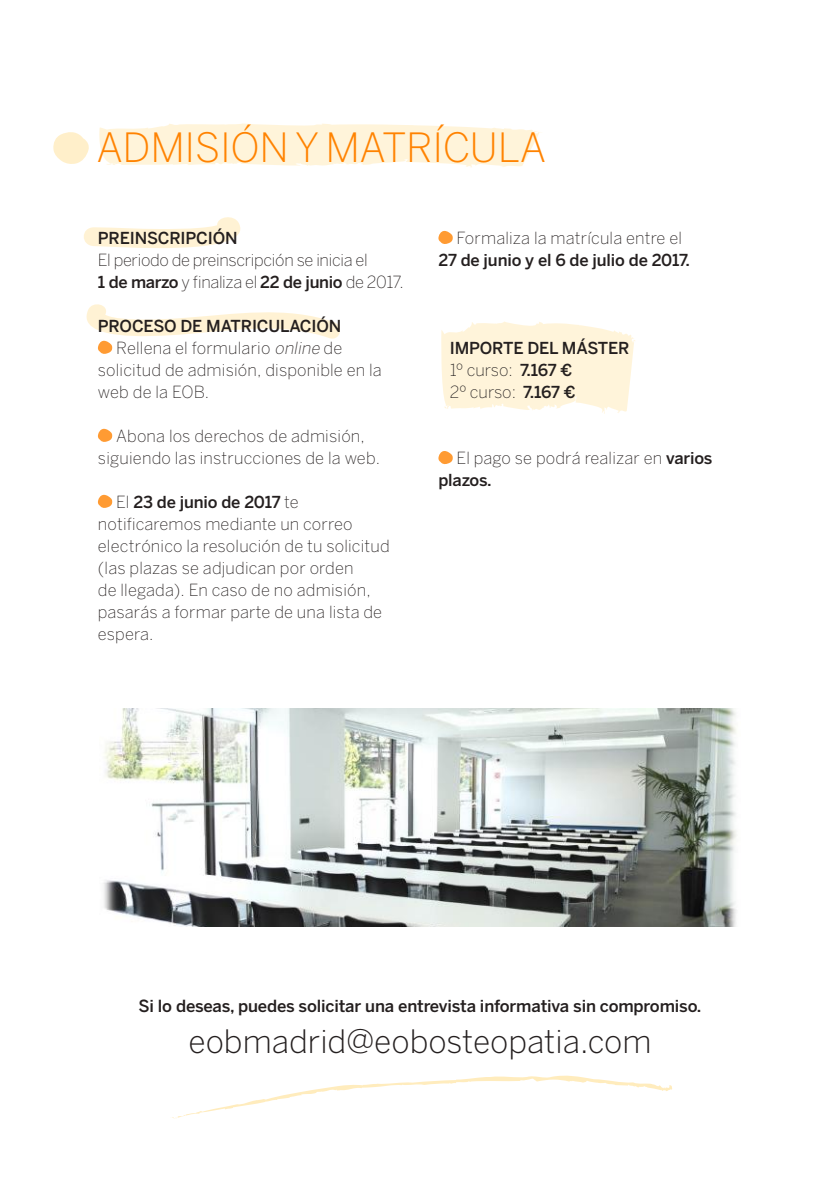
<style>
.page{position:relative;width:840px;height:1191px;background:#fff}
.page>*{position:absolute;margin:0;border:0;box-sizing:border-box;transform-origin:0 0}
.t1{font:300 40px "Benton Sans";letter-spacing:-.01em;color:#ff8301}
.t2{font:300 32px "Benton Sans";color:#241f1f}
.t3{font:200 16.6px/22px "Benton Sans";letter-spacing:.01em;color:#241f1f}
.t4{font:200 16.6px/22px "Benton Sans";letter-spacing:-.02em;color:#241f1f}
.t5{font:500 16.6px "Benton Sans";letter-spacing:-.01em;color:#241f1f}
.t6{font:500 16.4px "Benton Sans";letter-spacing:-.01em;color:#241f1f}
.s1{font-weight:500;font-size:16.4px}
.s2{font-style:italic}
.s3{font-weight:200;font-size:16.6px}
</style>
<div class="page">
<svg style="left:84px;top:217px;width:157px;height:31px"></svg>
<svg style="left:441px;top:321px;width:194px;height:93px"></svg>
<svg style="left:99px;top:123px;width:442px;height:45px"></svg>
<svg style="left:53px;top:132px;width:36px;height:32px"></svg>
<svg style="left:86px;top:304px;width:254px;height:50px"></svg>
<svg style="left:97px;top:428px;width:15px;height:14px"></svg>
<svg style="left:97px;top:494px;width:15px;height:14px"></svg>
<svg style="left:438px;top:230px;width:14px;height:14px"></svg>
<svg style="left:438px;top:451px;width:14px;height:14px"></svg>
<svg style="left:172px;top:1075px;width:500px;height:44px"></svg>
<img style="left:103px;top:709px;width:634px;height:217px">
<h1 class="t1" style="left:96px;top:123px;width:451px">ADMISIÓN Y MATRÍCULA</h1>
<p class="t6" style="left:98px;top:228px;width:141px">PREINSCRIPCIÓN</p>
<p class="t4" style="left:98px;top:249px;width:307px">El periodo de preinscripción se inicia el<br><span class="s1">1 de marzo</span> y finaliza el <span class="s1">22 de junio</span> de 2017.</p>
<p class="t6" style="left:98px;top:316px;width:245px">PROCESO DE MATRICULACIÓN</p>
<p class="t3" style="left:98px;top:337px;width:285px;text-indent:18px">Rellena el formulario <span class="s2">online</span> de solicitud de admisión, disponible en la web de la EOB.</p>
<p class="t3" style="left:98px;top:425px;width:283px;text-align:center">Abona los derechos de admisión, siguiendo las instrucciones de la web.</p>
<p class="t6" style="left:116px;top:492px;width:184px"><span class="s3">El</span> 23 de junio de 2017 <span class="s3">te</span></p>
<p class="t3" style="left:98px;top:513px;width:293px">notificaremos mediante un correo electrónico la resolución de tu solicitud (las plazas se adjudican por orden<br>de llegada). En caso de no admisión, pasarás a formar parte de una lista de espera.</p>
<p class="t3" style="left:456px;top:227px;width:227px">Formaliza la matrícula entre el</p>
<p class="t6" style="left:438px;top:250px;width:253px">27 de junio y el 6 de julio de 2017.</p>
<p class="t6" style="left:449px;top:338px;width:181px">IMPORTE DEL MÁSTER</p>
<p class="t3" style="left:449px;top:359px;width:127px">1º curso: <span class="s1">7.167 €<br></span>2º curso: <span class="s1">7.167 €</span></p>
<p class="t3" style="left:456px;top:447px;width:257px">El pago se podrá realizar en <span class="s1">varios</span></p>
<p class="t6" style="left:438px;top:470px;width:55px">plazos.</p>
<p class="t5" style="left:138px;top:996px;width:564px">Si lo deseas, puedes solicitar una entrevista informativa sin compromiso.</p>
<h2 class="t2" style="left:188px;top:1022px;width:464px">eobmadrid@eobosteopatia.com</h2>
</div>
